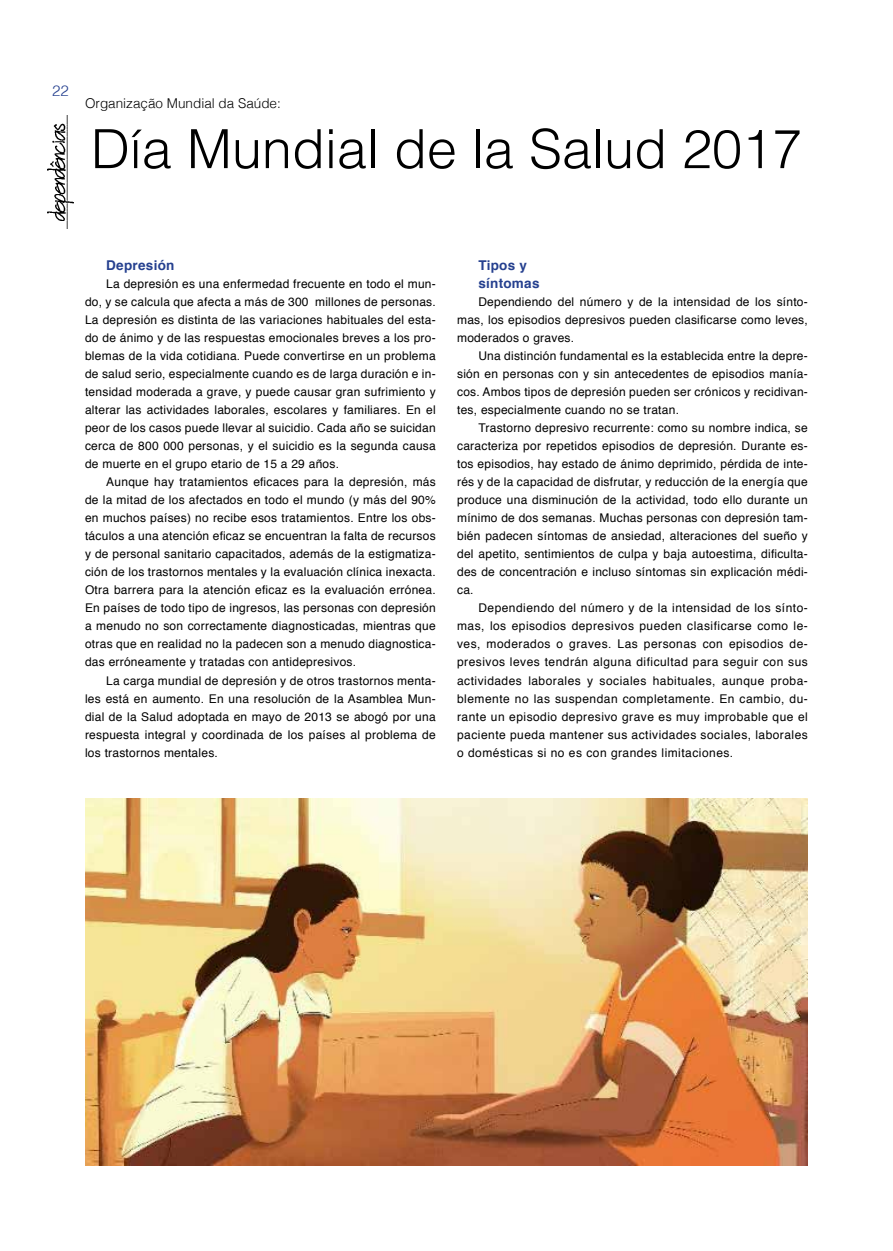
<style>
.page{position:relative;width:893px;height:1251px;background:#fff}
.page>*{position:absolute;margin:0;border:0;box-sizing:border-box;transform-origin:0 0}
.t1{font:300 54px "Helvetica";color:#000}
.t2{font:300 15px "Helvetica";color:#25408f}
.t3{font:300 13.5px "Helvetica";color:#000}
.t4{font:700 13.5px/18px "Helvetica";letter-spacing:.02em;color:#25408f}
.t5{font:12px/18px "Helvetica";letter-spacing:.02em;color:#000;text-align:justify}
</style>
<div class="page">
<img style="left:48px;top:115px;width:25px;height:113px">
<img style="left:85px;top:798px;width:723px;height:367px">
<p class="t2" style="left:52px;top:78px;width:18px">22</p>
<p class="t3" style="left:85px;top:92px;width:197px">Organização Mundial da Saúde:</p>
<h1 class="t1" style="left:91px;top:103px;width:713px">Día Mundial de la Salud 2017</h1>
<p class="t4" style="left:106px;top:256px;width:70px">Depresión</p>
<p class="t5" style="left:85px;top:275px;width:352px;text-indent:21px">La depresión es una enfermedad frecuente en todo el mun&shy;do, y se calcula que afecta a más de 300 millones de personas.<br>La depresión es distinta de las variaciones habituales del esta&shy;do de ánimo y de las respuestas emocionales breves a los pro&shy;blemas de la vida cotidiana. Puede convertirse en un problema de salud serio, especialmente cuando es de larga duración e in&shy;tensidad moderada a grave, y puede causar gran sufrimiento y alterar las actividades laborales, escolares y familiares. En el peor de los casos puede llevar al suicidio. Cada año se suicidan cerca de 800 000 personas, y el suicidio es la segunda causa de muerte en el grupo etario de 15 a 29 años.</p>
<p class="t5" style="left:85px;top:473px;width:352px;text-indent:21px">Aunque hay tratamientos eficaces para la depresión, más de la mitad de los afectados en todo el mundo (y más del 90% en muchos países) no recibe esos tratamientos. Entre los obs&shy;táculos a una atención eficaz se encuentran la falta de recursos y de personal sanitario capacitados, además de la estigmatiza&shy;ción de los trastornos mentales y la evaluación clínica inexacta.<br>Otra barrera para la atención eficaz es la evaluación errónea.<br>En países de todo tipo de ingresos, las personas con depresión a menudo no son correctamente diagnosticadas, mientras que otras que en realidad no la padecen son a menudo diagnostica&shy;das erróneamente y tratadas con antidepresivos.</p>
<p class="t5" style="left:85px;top:671px;width:352px;text-indent:21px">La carga mundial de depresión y de otros trastornos menta&shy;les está en aumento. En una resolución de la Asamblea Mun&shy;dial de la Salud adoptada en mayo de 2013 se abogó por una respuesta integral y coordinada de los países al problema de los trastornos mentales.</p>
<p class="t4" style="left:478px;top:256px;width:63px">Tipos y síntomas</p>
<p class="t5" style="left:457px;top:293px;width:352px;text-indent:21px">Dependiendo del número y de la intensidad de los sínto&shy;mas, los episodios depresivos pueden clasificarse como leves, moderados o graves.</p>
<p class="t5" style="left:457px;top:347px;width:352px;text-indent:21px">Una distinción fundamental es la establecida entre la depre&shy;sión en personas con y sin antecedentes de episodios manía&shy;cos. Ambos tipos de depresión pueden ser crónicos y recidivan&shy;tes, especialmente cuando no se tratan.</p>
<p class="t5" style="left:457px;top:419px;width:352px;text-indent:21px">Trastorno depresivo recurrente: como su nombre indica, se caracteriza por repetidos episodios de depresión. Durante es&shy;tos episodios, hay estado de ánimo deprimido, pérdida de inte&shy;rés y de la capacidad de disfrutar, y reducción de la energía que produce una disminución de la actividad, todo ello durante un mínimo de dos semanas. Muchas personas con depresión tam&shy;bién padecen síntomas de ansiedad, alteraciones del sueño y del apetito, sentimientos de culpa y baja autoestima, dificulta&shy;des de concentración e incluso síntomas sin explicación médi&shy;ca.</p>
<p class="t5" style="left:457px;top:599px;width:352px;text-indent:21px">Dependiendo del número y de la intensidad de los sínto&shy;mas, los episodios depresivos pueden clasificarse como le&shy;ves, moderados o graves. Las personas con episodios de&shy;presivos leves tendrán alguna dificultad para seguir con sus actividades laborales y sociales habituales, aunque proba&shy;blemente no las suspendan completamente. En cambio, du&shy;rante un episodio depresivo grave es muy improbable que el paciente pueda mantener sus actividades sociales, laborales o domésticas si no es con grandes limitaciones.</p>
</div>
